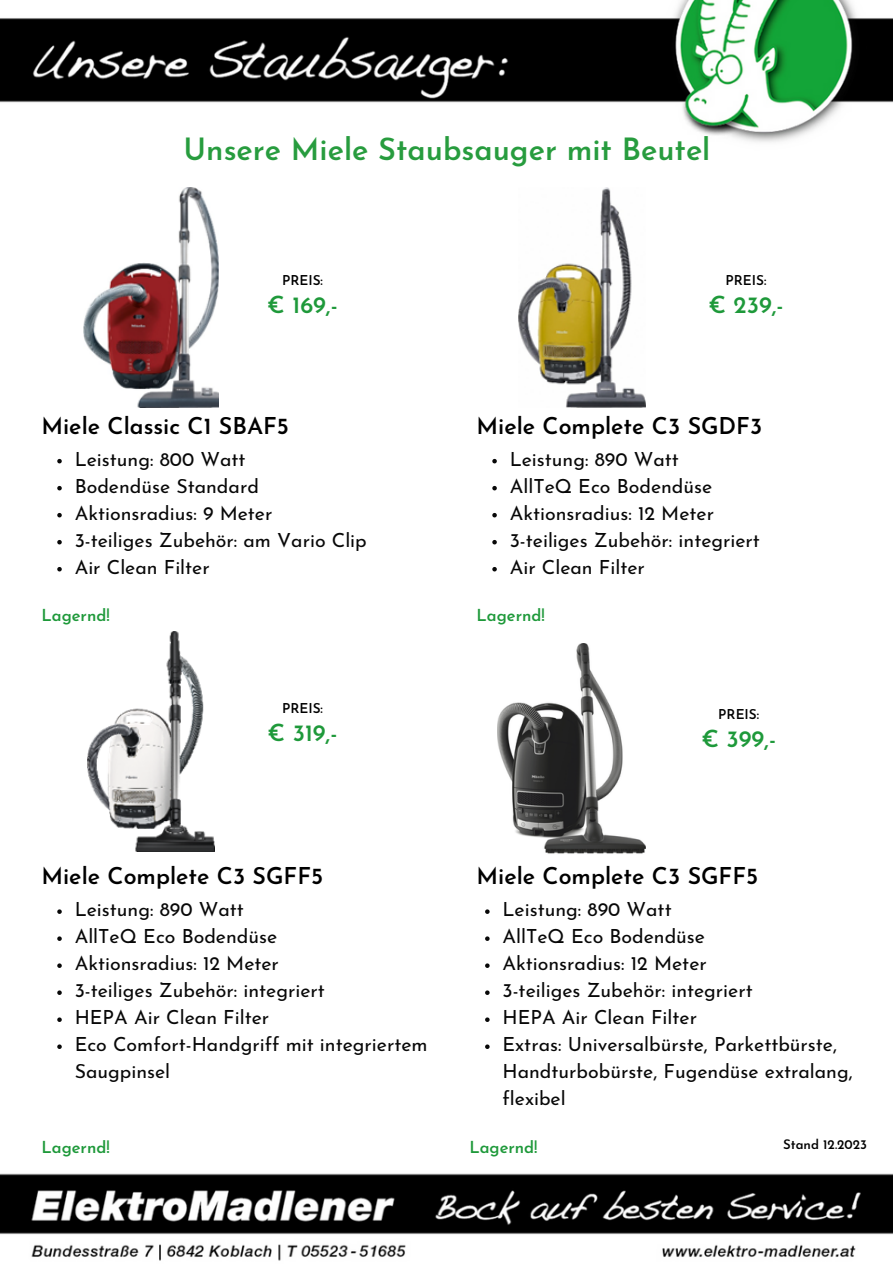
<style>
.page{position:relative;width:893px;height:1264px;background:#fff}
.page>*{position:absolute;margin:0;border:0;box-sizing:border-box;transform-origin:0 0}
.t1{font:600 30.6px "Josefin Sans";color:#279c3e}
.t2{font:600 23.4px "Josefin Sans";color:#1e993a}
.t3{font:600 23.1px "Josefin Sans";color:#000}
.t4{font:19.5px/27px "Josefin Sans";color:#080808}
.t5{font:600 16.5px "Josefin Sans";color:#1e993a}
.t6{font:600 13.5px "Josefin Sans";color:#000}
.t7{font:600 13.2px "Josefin Sans";color:#000}
</style>
<div class="page">
<img style="left:0;top:0;width:892px;height:1261px">
<img style="left:83px;top:188px;width:135px;height:219px">
<img style="left:518px;top:188px;width:127px;height:219px">
<img style="left:87px;top:631px;width:128px;height:220px">
<svg style="left:57px;top:459px;width:5px;height:4px"></svg>
<svg style="left:57px;top:486px;width:5px;height:4px"></svg>
<svg style="left:57px;top:513px;width:5px;height:4px"></svg>
<svg style="left:57px;top:540px;width:5px;height:4px"></svg>
<svg style="left:57px;top:567px;width:5px;height:4px"></svg>
<svg style="left:492px;top:459px;width:5px;height:4px"></svg>
<svg style="left:492px;top:486px;width:5px;height:4px"></svg>
<svg style="left:492px;top:513px;width:5px;height:4px"></svg>
<svg style="left:492px;top:540px;width:5px;height:4px"></svg>
<svg style="left:492px;top:567px;width:5px;height:4px"></svg>
<svg style="left:57px;top:909px;width:5px;height:4px"></svg>
<svg style="left:57px;top:936px;width:5px;height:4px"></svg>
<svg style="left:57px;top:963px;width:5px;height:4px"></svg>
<svg style="left:57px;top:990px;width:5px;height:4px"></svg>
<svg style="left:57px;top:1017px;width:5px;height:4px"></svg>
<svg style="left:57px;top:1044px;width:5px;height:4px"></svg>
<svg style="left:485px;top:909px;width:4px;height:4px"></svg>
<svg style="left:485px;top:936px;width:4px;height:4px"></svg>
<svg style="left:485px;top:963px;width:4px;height:4px"></svg>
<svg style="left:485px;top:990px;width:4px;height:4px"></svg>
<svg style="left:485px;top:1017px;width:4px;height:4px"></svg>
<svg style="left:485px;top:1044px;width:4px;height:4px"></svg>
<img style="left:498px;top:644px;width:147px;height:210px">
<p class="t1" style="left:183px;top:137px;width:528px">Unsere Miele Staubsauger mit Beutel</p>
<p class="t6" style="left:282px;top:275px;width:42px">PREIS:</p>
<p class="t2" style="left:267px;top:295px;width:72px">€ 169,-</p>
<p class="t3" style="left:41px;top:417px;width:249px">Miele Classic C1 SBAF5</p>
<p class="t4" style="left:75px;top:447px;width:172px">Leistung: 800 Watt</p>
<p class="t4" style="left:75px;top:474px;width:186px">Bodendüse Standard</p>
<p class="t4" style="left:75px;top:501px;width:199px">Aktionsradius: 9 Meter</p>
<p class="t4" style="left:75px;top:528px;width:294px">3-teiliges Zubehör: am Vario Clip</p>
<p class="t4" style="left:75px;top:555px;width:137px">Air Clean Filter</p>
<p class="t5" style="left:41px;top:608px;width:70px">Lagernd!</p>
<p class="t6" style="left:282px;top:703px;width:42px">PREIS:</p>
<p class="t2" style="left:267px;top:723px;width:71px">€ 319,-</p>
<p class="t6" style="left:725px;top:275px;width:42px">PREIS:</p>
<p class="t2" style="left:708px;top:295px;width:77px">€ 239,-</p>
<p class="t3" style="left:476px;top:417px;width:287px">Miele Complete C3 SGDF3</p>
<p class="t4" style="left:509px;top:447px;width:171px">Leistung: 890 Watt</p>
<p class="t4" style="left:509px;top:474px;width:204px">AllTeQ Eco Bodendüse</p>
<p class="t4" style="left:509px;top:501px;width:206px">Aktionsradius: 12 Meter</p>
<p class="t4" style="left:509px;top:528px;width:252px">3-teiliges Zubehör: integriert</p>
<p class="t4" style="left:509px;top:555px;width:137px">Air Clean Filter</p>
<p class="t5" style="left:476px;top:608px;width:70px">Lagernd!</p>
<p class="t6" style="left:718px;top:709px;width:42px">PREIS:</p>
<p class="t2" style="left:701px;top:729px;width:76px">€ 399,-</p>
<p class="t3" style="left:41px;top:867px;width:283px">Miele Complete C3 SGFF5</p>
<p class="t4" style="left:75px;top:897px;width:171px">Leistung: 890 Watt</p>
<p class="t4" style="left:75px;top:924px;width:204px">AllTeQ Eco Bodendüse</p>
<p class="t4" style="left:75px;top:951px;width:206px">Aktionsradius: 12 Meter</p>
<p class="t4" style="left:75px;top:978px;width:252px">3-teiliges Zubehör: integriert</p>
<p class="t4" style="left:75px;top:1005px;width:196px">HEPA Air Clean Filter</p>
<p class="t4" style="left:75px;top:1032px;width:354px">Eco Comfort-Handgriff mit integriertem<br>Saugpinsel</p>
<p class="t5" style="left:41px;top:1140px;width:70px">Lagernd!</p>
<p class="t3" style="left:476px;top:867px;width:283px">Miele Complete C3 SGFF5</p>
<p class="t4" style="left:502px;top:897px;width:171px">Leistung: 890 Watt</p>
<p class="t4" style="left:502px;top:924px;width:204px">AllTeQ Eco Bodendüse</p>
<p class="t4" style="left:502px;top:951px;width:206px">Aktionsradius: 12 Meter</p>
<p class="t4" style="left:502px;top:978px;width:252px">3-teiliges Zubehör: integriert</p>
<p class="t4" style="left:502px;top:1005px;width:196px">HEPA Air Clean Filter</p>
<p class="t4" style="left:502px;top:1032px;width:352px">Extras: Universalbürste, Parkettbürste,<br>Handturbobürste, Fugendüse extralang, flexibel</p>
<p class="t5" style="left:469px;top:1140px;width:70px">Lagernd!</p>
<p class="t7" style="left:783px;top:1139px;width:85px">Stand 12.2023</p>
</div>
